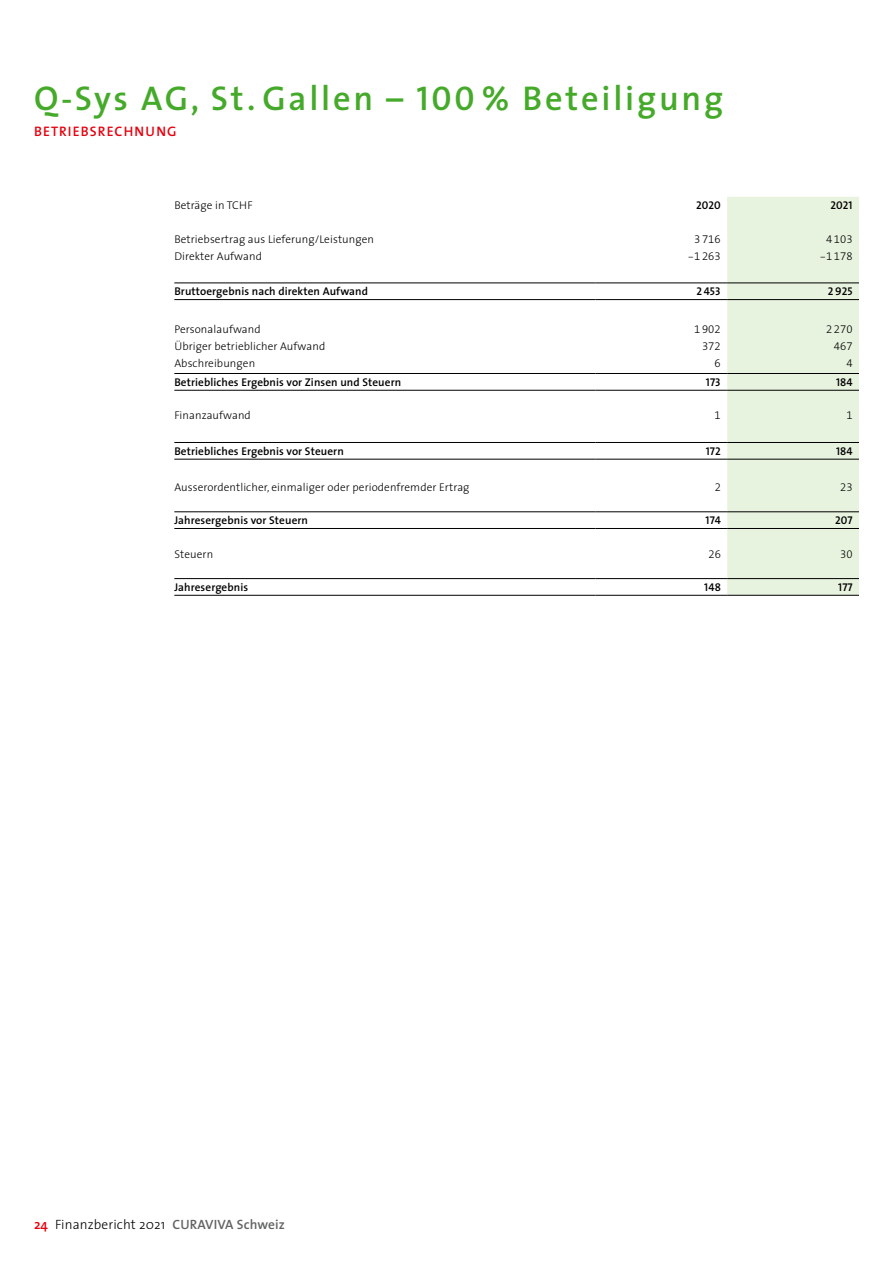
<style>
.page{position:relative;width:893px;height:1263px;background:#fff}
.page>*{position:absolute;margin:0;border:0;box-sizing:border-box;transform-origin:0 0}
.t1{font:600 34.5px "The Sans";letter-spacing:.08em;color:#45aa29}
.t2{font:600 13.8px "The Sans";letter-spacing:.085em;color:#e7000e}
.t3{font:300 13.5px "The Sans";letter-spacing:.01em;color:#000}
.t4{font:300 11.25px "The Sans";letter-spacing:.01em;color:#000}
.t5{font:600 11.25px "The Sans";letter-spacing:.01em;color:#000}
.t6{font:11.25px "The Sans Light Expert";letter-spacing:.01em;color:#000}
.t7{font:11.25px "The Sans Semi Bold Caps";letter-spacing:.01em;color:#000}
.s1{font-family:"The Sans Semi Bold Caps";font-weight:400}
.s2{font-weight:600;color:#e7000e}
.s3{font-weight:600;color:#626463}
</style>
<div class="page">
<div style="left:727px;top:197px;width:132px;height:398px;background:#e8f3df"></div>
<svg style="left:174px;top:282px;width:553px;height:313px"></svg>
<hr style="left:174px;top:283px;width:421px;height:1px;background:#000">
<hr style="left:595px;top:283px;width:132px;height:1px;background:#000">
<hr style="left:727px;top:283px;width:132px;height:1px;background:#000">
<hr style="left:174px;top:299px;width:421px;height:1px;background:#000">
<hr style="left:595px;top:299px;width:132px;height:1px;background:#000">
<hr style="left:727px;top:299px;width:132px;height:1px;background:#000">
<hr style="left:174px;top:373px;width:421px;height:1px;background:#000">
<hr style="left:595px;top:373px;width:132px;height:1px;background:#000">
<hr style="left:727px;top:373px;width:132px;height:1px;background:#000">
<hr style="left:174px;top:390px;width:421px;height:1px;background:#000">
<hr style="left:595px;top:390px;width:132px;height:1px;background:#000">
<hr style="left:727px;top:390px;width:132px;height:1px;background:#000">
<hr style="left:174px;top:442px;width:421px;height:1px;background:#000">
<hr style="left:595px;top:442px;width:132px;height:1px;background:#000">
<hr style="left:727px;top:442px;width:132px;height:1px;background:#000">
<hr style="left:174px;top:459px;width:421px;height:1px;background:#000">
<hr style="left:595px;top:459px;width:132px;height:1px;background:#000">
<hr style="left:727px;top:459px;width:132px;height:1px;background:#000">
<hr style="left:174px;top:511px;width:421px;height:1px;background:#000">
<hr style="left:595px;top:511px;width:132px;height:1px;background:#000">
<hr style="left:727px;top:511px;width:132px;height:1px;background:#000">
<hr style="left:174px;top:528px;width:421px;height:1px;background:#000">
<hr style="left:595px;top:528px;width:132px;height:1px;background:#000">
<hr style="left:727px;top:528px;width:132px;height:1px;background:#000">
<hr style="left:174px;top:578px;width:421px;height:1px;background:#000">
<hr style="left:595px;top:578px;width:132px;height:1px;background:#000">
<hr style="left:727px;top:578px;width:132px;height:1px;background:#000">
<hr style="left:174px;top:595px;width:421px;height:1px;background:#000">
<hr style="left:595px;top:595px;width:132px;height:1px;background:#000">
<hr style="left:727px;top:595px;width:132px;height:1px;background:#000">
<h1 class="t1" style="left:34px;top:70px;width:691px">Q-Sys AG, St. Gallen – <span class="s1">100</span> % Beteiligung</h1>
<p class="t2" style="left:34px;top:119px;width:144px">BETRIEBSRECHNUNG</p>
<p class="t4" style="left:174px;top:196px;width:80px">Beträge in TCHF</p>
<p class="t7" style="left:696px;top:196px;width:26px">2020</p>
<p class="t7" style="left:830px;top:196px;width:24px">2021</p>
<p class="t4" style="left:174px;top:230px;width:201px">Betriebsertrag aus Lieferung/Leistungen</p>
<p class="t6" style="left:694px;top:230px;width:28px">3 716</p>
<p class="t6" style="left:826px;top:230px;width:28px">4 103</p>
<p class="t4" style="left:174px;top:246px;width:89px">Direkter Aufwand</p>
<p class="t6" style="left:688px;top:246px;width:34px">-1 263</p>
<p class="t6" style="left:820px;top:246px;width:34px">-1 178</p>
<p class="t5" style="left:174px;top:282px;width:195px">Bruttoergebnis nach direkten Aufwand</p>
<p class="t7" style="left:696px;top:282px;width:26px">2 453</p>
<p class="t7" style="left:828px;top:282px;width:26px">2 925</p>
<p class="t4" style="left:174px;top:320px;width:88px">Personalaufwand</p>
<p class="t6" style="left:694px;top:320px;width:28px">1 902</p>
<p class="t6" style="left:826px;top:320px;width:28px">2 270</p>
<p class="t4" style="left:174px;top:337px;width:152px">Übriger betrieblicher Aufwand</p>
<p class="t6" style="left:702px;top:337px;width:20px">372</p>
<p class="t6" style="left:834px;top:337px;width:20px">467</p>
<p class="t4" style="left:174px;top:354px;width:82px">Abschreibungen</p>
<p class="t6" style="left:715px;top:354px;width:8px">6</p>
<p class="t6" style="left:846px;top:354px;width:8px">4</p>
<p class="t5" style="left:174px;top:373px;width:228px">Betriebliches Ergebnis vor Zinsen und Steuern</p>
<p class="t7" style="left:706px;top:373px;width:16px">173</p>
<p class="t7" style="left:836px;top:373px;width:18px">184</p>
<p class="t4" style="left:174px;top:406px;width:78px">Finanzaufwand</p>
<p class="t6" style="left:715px;top:406px;width:8px">1</p>
<p class="t6" style="left:846px;top:406px;width:8px">1</p>
<p class="t5" style="left:174px;top:442px;width:171px">Betriebliches Ergebnis vor Steuern</p>
<p class="t7" style="left:706px;top:442px;width:16px">172</p>
<p class="t7" style="left:836px;top:442px;width:18px">184</p>
<p class="t4" style="left:174px;top:478px;width:297px">Ausserordentlicher, einmaliger oder periodenfremder Ertrag</p>
<p class="t6" style="left:715px;top:478px;width:8px">2</p>
<p class="t6" style="left:840px;top:478px;width:14px">23</p>
<p class="t5" style="left:174px;top:511px;width:135px">Jahresergebnis vor Steuern</p>
<p class="t7" style="left:706px;top:511px;width:17px">174</p>
<p class="t7" style="left:835px;top:511px;width:19px">207</p>
<p class="t4" style="left:174px;top:545px;width:40px">Steuern</p>
<p class="t6" style="left:708px;top:545px;width:14px">26</p>
<p class="t6" style="left:840px;top:545px;width:14px">30</p>
<p class="t5" style="left:174px;top:578px;width:75px">Jahresergebnis</p>
<p class="t7" style="left:704px;top:578px;width:18px">148</p>
<p class="t7" style="left:838px;top:578px;width:16px">177</p>
<p class="t3" style="left:34px;top:1213px;width:252px"><span class="s2">24</span> Finanzbericht 2021 <span class="s3">CURAVIVA Schweiz</span></p>
</div>
